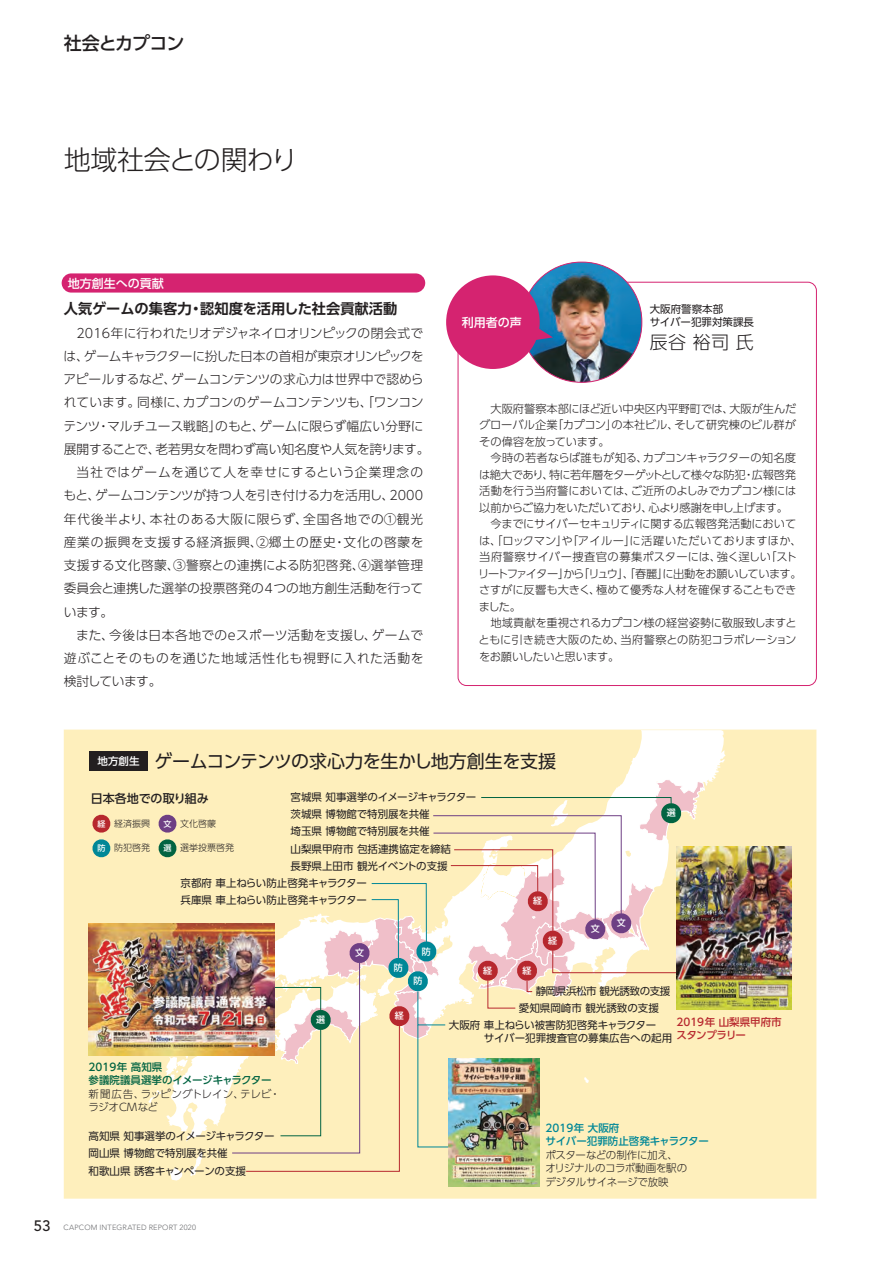
<style>
.page{position:relative;width:893px;height:1263px;background:#fff}
.page>*{position:absolute;margin:0;border:0;box-sizing:border-box;transform-origin:0 0}
.t1{font:300 27px "UD Shin Go Pro";letter-spacing:-.02em;color:#231f20}
.t2{font:18px "UD Shin Go Pro";letter-spacing:-.025em;color:#231f20}
.t3{font:500 18px "UD Shin Go Pro";letter-spacing:-.05em;color:#231f20}
.t4{font:300 18px "UD Shin Go Pro";color:#231f20}
.t5{font:700 14.25px "UD Shin Go Pro De";color:#231f20}
.t6{font:300 12.75px/23.2px "UD Shin Go Pro";letter-spacing:.005em;color:#231f20}
.t7{font:500 12px "UD Shin Go Pro";color:#fff}
.t8{font:500 12px "UD Shin Go Pro";letter-spacing:-.005em;color:#231f20}
.t9{font:300 11.25px/16.5px "UD Shin Go Pro";letter-spacing:-.02em;color:#231f20}
.t10{font:10.5px/17.2px "UD Shin Go Pro";color:#231f20}
.t11{font:300 10.5px/13.5px "UD Shin Go Pro";letter-spacing:-.02em;color:#231f20}
.t12{font:500 10.5px/13.5px "UD Shin Go Pro";color:#026442}
.t13{font:300 10.5px/13.5px "UD Shin Go Pro";color:#231f20}
.t14{font:500 10.5px/13.5px "UD Shin Go Pro";color:#008797}
.t15{font:10.5px "UD Shin Go Pro";letter-spacing:-.025em;color:#231f20}
.t16{font:500 10.5px/13.5px "UD Shin Go Pro";color:#b7282e}
.t17{font:10.5px "UD Shin Go Pro";letter-spacing:-.04em;color:#231f20}
.t18{font:500 10.5px "UD Shin Go Pro";color:#fff}
.t19{font:300 9px "UD Shin Go Pro";color:#231f20}
.t20{font:500 9px "UD Shin Go Pro";color:#fff}
.t21{font:500 8.1px "UD Shin Go Pro";color:#fff}
.t22{font:300 7.5px "Avenir LT Std";letter-spacing:.025em;color:#6c6d70}
.s1{font-weight:500;font-size:15px;color:#231f20}
</style>
<div class="page">
<div style="left:64px;top:729px;width:752px;height:470px;background:#feefbc"></div>
<div style="left:89px;top:751px;width:59px;height:20px;background:#231f20"></div>
<svg style="left:110px;top:730px;width:706px;height:450px;background:#fceebf"></svg>
<img style="left:449px;top:1172px;width:90px;height:14px">
<img style="left:705px;top:846px;width:87px;height:163px">
<img style="left:89px;top:924px;width:116px;height:131px">
<img style="left:205px;top:779px;width:500px;height:393px">
<svg style="left:92px;top:814px;width:19px;height:44px"></svg>
<svg style="left:158px;top:814px;width:19px;height:44px"></svg>
<div style="left:62px;top:273px;width:363px;height:20px;background:#d52370;border-radius:10px"></div>
<svg style="left:457px;top:281px;width:360px;height:405px"></svg>
<img style="left:522px;top:262px;width:120px;height:120px">
<div style="left:446px;top:275px;width:94px;height:94px;background:#d52370;border-radius:50%"></div>
<svg style="left:535px;top:327px;width:18px;height:14px"></svg>
<h2 class="t3" style="left:64px;top:28px;width:122px">社会とカプコン</h2>
<h1 class="t1" style="left:64px;top:138px;width:235px">地域社会との関わり</h1>
<p class="t7" style="left:68px;top:273px;width:98px">地方創生への貢献</p>
<p class="t5" style="left:64px;top:297px;width:335px">人気ゲームの集客力・認知度を活用した社会貢献活動</p>
<p class="t6" style="left:63px;top:321px;width:368px">　2016年に行われたリオデジャネイロオリンピックの閉会式では、ゲームキャラクターに扮した日本の首相が東京オリンピックをアピールするなど、ゲームコンテンツの求心力は世界中で認められています。同様に、カプコンのゲームコンテンツも、「ワンコンテンツ・マルチユース戦略」のもと、ゲームに限らず幅広い分野に展開することで、老若男女を問わず高い知名度や人気を誇ります。　当社ではゲームを通じて人を幸せにするという企業理念のもと、ゲームコンテンツが持つ人を引き付ける力を活用し、2000年代後半より、本社のある大阪に限らず、全国各地での①観光産業の振興を支援する経済振興、②郷土の歴史・文化の啓蒙を支援する文化啓蒙、③警察との連携による防犯啓発、④選挙管理委員会と連携した選挙の投票啓発の4つの地方創生活動を行っています。<br>　また、今後は日本各地でのeスポーツ活動を支援し、ゲームで遊ぶことそのものを通じた地域活性化も視野に入れた活動を検討しています。</p>
<p class="t7" style="left:462px;top:312px;width:62px">利用者の声</p>
<p class="t10" style="left:650px;top:302px;width:106px;line-height:13.5px">大阪府警察本部<br>サイバー犯罪対策課長</p>
<h2 class="t4" style="left:650px;top:327px;width:106px">辰谷 裕司 氏</h2>
<p class="t9" style="left:478px;top:400px;width:325px;text-indent:12px">大阪府警察本部にほど近い中央区内平野町では、大阪が生んだグローバル企業「カプコン」の本社ビル、そして研究棟のビル群がその偉容を放っています。<br>　今時の若者ならば誰もが知る、カプコンキャラクターの知名度は絶大であり、特に若年層をターゲットとして様々な防犯・広報啓発活動を行う当府警においては、ご近所のよしみでカプコン様には以前からご協力をいただいており、心より感謝を申し上げます。<br>　今までにサイバーセキュリティに関する広報啓発活動においては、「ロックマン」や「アイルー」に活躍いただいておりますほか、当府警察サイバー捜査官の募集ポスターには、強く逞しい「ストリートファイター」から「リュウ」、「春麗」に出動をお願いしています。さすがに反響も大きく、極めて優秀な人材を確保することもできました。<br>　地域貢献を重視されるカプコン様の経営姿勢に敬服致しますとともに引き続き大阪のため、当府警察との防犯コラボレーションをお願いしたいと思います。</p>
<h2 class="t2" style="left:154px;top:746px;width:403px">ゲームコンテンツの求心力を生かし地方創生を支援</h2>
<p class="t8" style="left:91px;top:788px;width:119px">日本各地での取り組み</p>
<p class="t18" style="left:98px;top:753px;width:43px">地方創生</p>
<p class="t15" style="left:291px;top:789px;width:187px">宮城県 知事選挙のイメージキャラクター</p>
<p class="t10" style="left:291px;top:805px;width:141px">茨城県 博物館で特別展を共催</p>
<p class="t10" style="left:291px;top:822px;width:141px">埼玉県 博物館で特別展を共催</p>
<p class="t10" style="left:291px;top:840px;width:162px">山梨県甲府市 包括連携協定を締結</p>
<p class="t10" style="left:291px;top:857px;width:159px">長野県上田市 観光イベントの支援</p>
<p class="t10" style="left:181px;top:874px;width:188px">京都府 車上ねらい防止啓発キャラクター</p>
<p class="t10" style="left:181px;top:891px;width:188px">兵庫県 車上ねらい防止啓発キャラクター</p>
<p class="t19" style="left:180px;top:816px;width:37px">文化啓蒙</p>
<p class="t19" style="left:114px;top:816px;width:37px">経済振興</p>
<p class="t21" style="left:97px;top:817px;width:10px">経</p>
<p class="t21" style="left:163px;top:817px;width:10px">文</p>
<p class="t19" style="left:114px;top:841px;width:37px">防犯啓発</p>
<p class="t19" style="left:180px;top:840px;width:55px">選挙投票啓発</p>
<p class="t21" style="left:97px;top:841px;width:10px">防</p>
<p class="t21" style="left:163px;top:841px;width:10px">選</p>
<p class="t20" style="left:533px;top:894px;width:10px">経</p>
<p class="t20" style="left:355px;top:945px;width:10px">文</p>
<p class="t20" style="left:394px;top:960px;width:10px">防</p>
<p class="t20" style="left:422px;top:944px;width:10px">防</p>
<p class="t20" style="left:483px;top:963px;width:10px">経</p>
<p class="t20" style="left:522px;top:963px;width:10px">経</p>
<p class="t20" style="left:548px;top:933px;width:10px">経</p>
<p class="t20" style="left:591px;top:922px;width:10px">文</p>
<p class="t20" style="left:617px;top:916px;width:10px">文</p>
<p class="t20" style="left:667px;top:806px;width:10px">選</p>
<p class="t12" style="left:89px;top:1060px;width:185px">2019年 高知県<br>参議院議員選挙のイメージキャラクター</p>
<p class="t13" style="left:88px;top:1087px;width:193px">新聞広告、ラッピングトレイン、テレビ・ラジオCMなど</p>
<p class="t10" style="left:89px;top:1127px;width:187px">高知県 知事選挙のイメージキャラクター岡山県 博物館で特別展を共催<br>和歌山県 誘客キャンペーンの支援</p>
<p class="t22" style="left:34px;top:1223px;width:163px"><span class="s1">53</span> CAPCOM INTEGRATED REPORT 2020</p>
<p class="t20" style="left:413px;top:974px;width:10px">防</p>
<p class="t20" style="left:316px;top:1012px;width:10px">選</p>
<p class="t20" style="left:395px;top:1008px;width:10px">経</p>
<p class="t17" style="left:536px;top:983px;width:136px">静岡県浜松市 観光誘致の支援</p>
<p class="t10" style="left:519px;top:999px;width:142px">愛知県岡崎市 観光誘致の支援</p>
<p class="t16" style="left:676px;top:1015px;width:107px">2019年 山梨県甲府市スタンプラリー</p>
<p class="t10" style="left:449px;top:1018px;width:225px;line-height:13.5px">大阪府 車上ねらい被害防犯啓発キャラクター<br>　　　 サイバー犯罪捜査官の募集広告への起用</p>
<p class="t14" style="left:546px;top:1121px;width:165px">2019年 大阪府<br>サイバー犯罪防止啓発キャラクター</p>
<p class="t11" style="left:545px;top:1148px;width:143px">ポスターなどの制作に加え、オリジナルのコラボ動画を駅のデジタルサイネージで放映</p>
</div>
